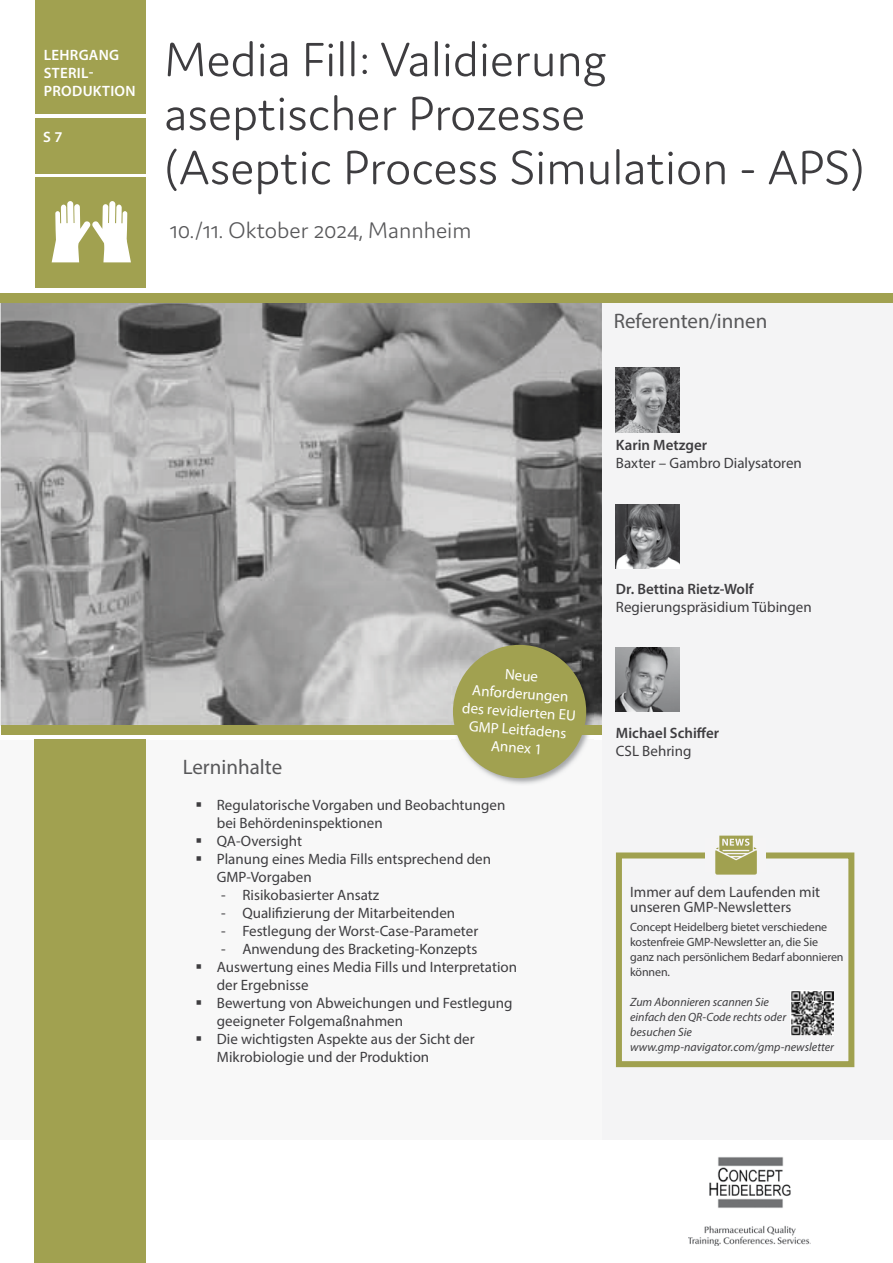
<style>
.page{position:relative;width:893px;height:1263px;background:#fff}
.page>*{position:absolute;margin:0;border:0;box-sizing:border-box;transform-origin:0 0}
.t1{font:300 51px/54px "Domus";color:#3e3d40}
.t2{font:300 24px "Domus";color:#58585a}
.t3{font:21px "Myriad Pro";color:#58585a}
.t4{font:15px/18px "Myriad Pro";color:#3e3d40}
.t5{font:15px/18px "Myriad Pro";color:#fff;text-align:center}
.t6{font:600 15px "Myriad Pro";color:#3e3d40}
.t7{font:600 15px/18px "Myriad Pro";letter-spacing:.02em;color:#fff}
.t8{font:12px/15px "Myriad Pro";letter-spacing:-.01em;color:#3e3d40}
.t9{font:italic 12px/15px "Myriad Pro";color:#3e3d40}
</style>
<div class="page">
<img style="left:1px;top:302px;width:602px;height:424px">
<img style="left:689px;top:1157px;width:121px;height:88px">
<div style="left:0;top:739px;width:893px;height:400px;background:#f8f8f8"></div>
<div style="left:34px;top:739px;width:111px;height:524px;background:#a1a150"></div>
<div style="left:1px;top:726px;width:602px;height:9px;background:#a1a150"></div>
<div style="left:603px;top:297px;width:290px;height:842px;background:#f4f4f5"></div>
<div style="left:0;top:293px;width:893px;height:9px;background:#a1a150"></div>
<img style="left:616px;top:367px;width:63px;height:65px">
<img style="left:616px;top:504px;width:63px;height:65px">
<img style="left:616px;top:647px;width:63px;height:65px">
<img style="left:456px;top:735px;width:133px;height:49px">
<img style="left:451px;top:643px;width:143px;height:83px">
<div style="left:453px;top:645px;width:133px;height:133px;background:#a1a150;border-radius:50%"></div>
<div style="left:35px;top:118px;width:111px;height:55px;background:#a1a150"></div>
<div style="left:35px;top:177px;width:111px;height:111px;background:#a1a150"></div>
<div style="left:35px;top:0;width:111px;height:114px;background:#a1a150"></div>
<svg style="left:52px;top:201px;width:79px;height:61px"></svg>
<svg style="left:616px;top:852px;width:238px;height:215px"></svg>
<div style="left:705px;top:838px;width:61px;height:34px;background:#f5f4f5"></div>
<svg style="left:715px;top:836px;width:42px;height:39px;background:#b4b476"></svg>
<img style="left:791px;top:991px;width:43px;height:44px">
<p class="t7" style="left:44px;top:46px;width:93px">LEHRGANG<br>STERIL-<br>PRODUKTION</p>
<p class="t7" style="left:43px;top:128px;width:21px">S 7</p>
<h1 class="t1" style="left:164px;top:32px;width:702px">Media Fill: Validierung<br>aseptischer Prozesse<br>(Aseptic Process Simulation - APS)</h1>
<h2 class="t2" style="left:170px;top:217px;width:303px">10./11. Oktober 2024, Mannheim</h2>
<h3 class="t3" style="left:614px;top:308px;width:155px">Referenten/innen</h3>
<p class="t6" style="left:616px;top:435px;width:93px">Karin Metzger</p>
<p class="t4" style="left:616px;top:454px;width:187px">Baxter – Gambro Dialysatoren</p>
<p class="t5" style="left:465px;top:662px;width:115px;rotate:4deg">Neue<br>Anforderungen des revidierten EU<br>GMP Leitfadens<br>Annex 1</p>
<h3 class="t3" style="left:183px;top:754px;width:101px">Lerninhalte</h3>
<p class="t4" style="left:217px;top:796px;width:290px">Regulatorische Vorgaben und Beobachtungen bei Behördeninspektionen<br>QA-Oversight<br>Planung eines Media Fills entsprechend den<br>GMP-Vorgaben</p>
<p class="t4" style="left:221px;top:886px;width:160px">- Risikobasierter Ansatz</p>
<p class="t4" style="left:221px;top:904px;width:236px">- Qualifizierung der Mitarbeitenden</p>
<p class="t4" style="left:221px;top:922px;width:259px">- Festlegung der Worst-Case-Parameter</p>
<p class="t4" style="left:217px;top:940px;width:302px">- Anwendung des Bracketing-Konzepts Auswertung eines Media Fills und Interpretation der Ergebnisse<br>Bewertung von Abweichungen und Festlegung geeigneter Folgemaßnahmen<br>Die wichtigsten Aspekte aus der Sicht der Mikrobiologie und der Produktion</p>
<p class="t6" style="left:616px;top:579px;width:139px">Dr. Bettina Rietz-Wolf</p>
<p class="t4" style="left:616px;top:598px;width:197px">Regierungspräsidium Tübingen</p>
<p class="t6" style="left:616px;top:723px;width:105px">Michael Schiffer</p>
<p class="t4" style="left:616px;top:742px;width:77px">CSL Behring</p>
<p class="t4" style="left:630px;top:884px;width:192px;line-height:15px">Immer auf dem Laufenden mit unseren GMP-Newsletters</p>
<p class="t8" style="left:630px;top:919px;width:215px">Concept Heidelberg bietet verschiedene kostenfreie GMP-Newsletter an, die Sie ganz nach persönlichem Bedarf abonnieren können.</p>
<p class="t9" style="left:630px;top:994px;width:205px">Zum Abonnieren scannen Sie<br>einfach den QR-Code rechts oder besuchen Sie www.gmp-navigator.com/gmp-newsletter</p>
</div>
